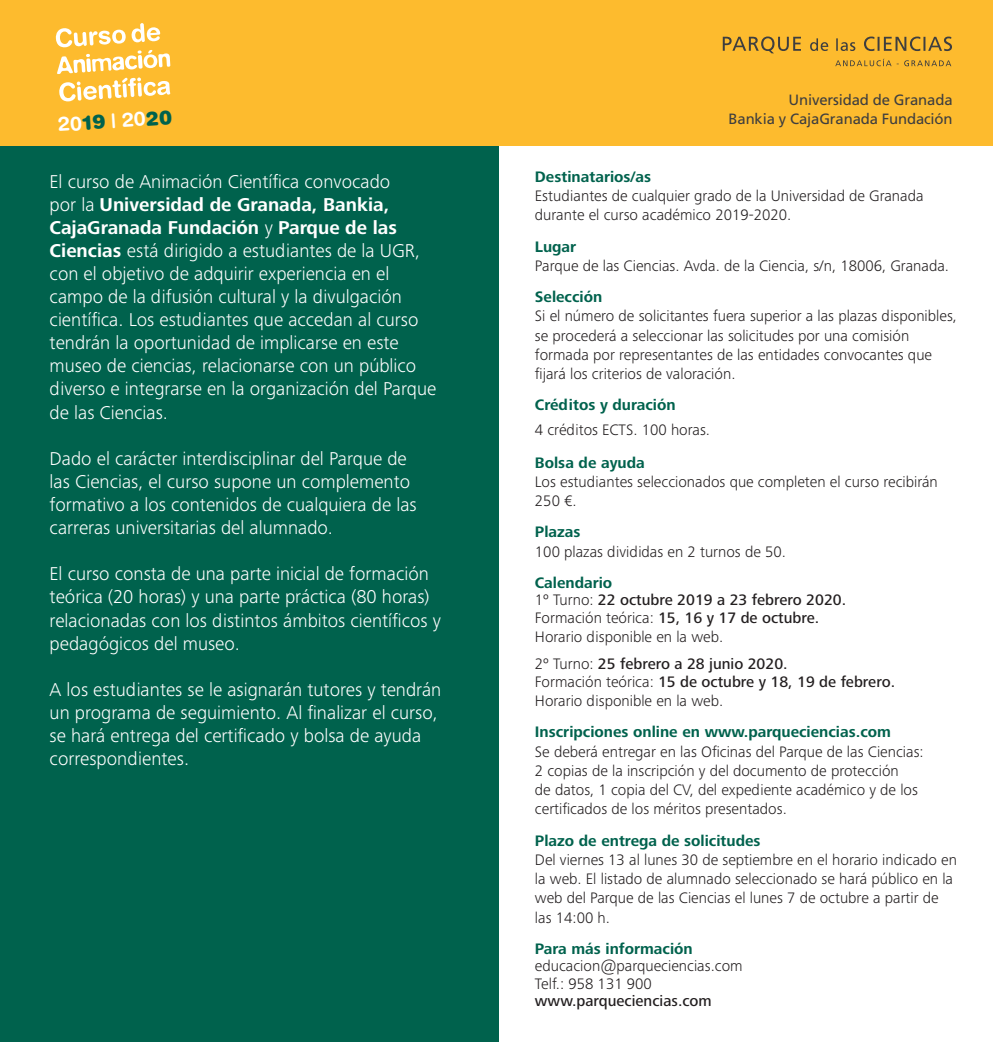
<style>
.page{position:relative;width:993px;height:1042px;background:#fff}
.page>*{position:absolute;margin:0;border:0;box-sizing:border-box;transform-origin:0 0}
.t1{font:700 19.78px "Helvetica Rounded";color:#fff}
.t2{font:300 19.25px/23.1px "Frutiger Next Pro";color:#fff}
.t3{font:300 15.75px/19.2px "Frutiger Next Pro";color:#231f20}
.t4{font:700 15.75px "Frutiger Next Pro";color:#00624d}
.t5{font:500 15.75px/17.5px "Frutiger Next Pro";color:#231f20}
.t6{font:14.88px/18.4px "Frutiger LT Std";letter-spacing:-.01em;color:#3e3e3f;text-align:right}
.s1{font-weight:900;color:#00624d}
.s2{font-weight:700}
.s3{font-weight:700;color:#00624d}
.s4{font-weight:300}
.s5{font-weight:500}
</style>
<div class="page">
<div style="left:0;top:84px;width:498px;height:958px;background:#00624d"></div>
<div style="left:0;top:0;width:992px;height:145px;background:#fdbb2e"></div>
<svg style="left:722px;top:37px;width:78px;height:16px"></svg>
<svg style="left:810px;top:38px;width:18px;height:13px"></svg>
<svg style="left:836px;top:38px;width:19px;height:13px"></svg>
<svg style="left:864px;top:37px;width:87px;height:14px"></svg>
<svg style="left:835px;top:59px;width:116px;height:7px"></svg>
<svg style="left:56px;top:23px;width:114px;height:79px"></svg>
<p class="t1" style="left:57px;top:113px;width:116px;rotate:-4deg">20<span class="s1">19</span> | 20<span class="s1">20</span></p>
<p class="t2" style="left:50px;top:170px;width:388px">El curso de Animación Científica convocado<br>por la <span class="s2">Universidad de Granada, Bankia, CajaGranada Fundación</span> y <span class="s2">Parque de las Ciencias</span> está dirigido a estudiantes de la UGR, con el objetivo de adquirir experiencia en el campo de la difusión cultural y la divulgación científica. Los estudiantes que accedan al curso tendrán la oportunidad de implicarse en este museo de ciencias, relacionarse con un público diverso e integrarse en la organización del Parque de las Ciencias.</p>
<p class="t2" style="left:50px;top:447px;width:368px">Dado el carácter interdisciplinar del Parque de las Ciencias, el curso supone un complemento formativo a los contenidos de cualquiera de las carreras universitarias del alumnado.</p>
<p class="t2" style="left:50px;top:562px;width:393px">El curso consta de una parte inicial de formación teórica (20 horas) y una parte práctica (80 horas) relacionadas con los distintos ámbitos científicos y pedagógicos del museo.</p>
<p class="t2" style="left:50px;top:678px;width:393px">A los estudiantes se le asignarán tutores y tendrán un programa de seguimiento. Al finalizar el curso, se hará entrega del certificado y bolsa de ayuda correspondientes.</p>
<p class="t6" style="left:728px;top:91px;width:225px">Universidad de Granada<br>Bankia y CajaGranada Fundación</p>
<p class="t4" style="left:535px;top:168px;width:118px">Destinatarios/as</p>
<p class="t3" style="left:535px;top:186px;width:390px">Estudiantes de cualquier grado de la Universidad de Granada durante el curso académico 2019-2020.</p>
<p class="t4" style="left:535px;top:237px;width:43px">Lugar</p>
<p class="t3" style="left:535px;top:256px;width:415px">Parque de las Ciencias. Avda. de la Ciencia, s/n, 18006, Granada.</p>
<p class="t4" style="left:535px;top:288px;width:69px">Selección</p>
<p class="t3" style="left:535px;top:306px;width:423px">Si el número de solicitantes fuera superior a las plazas disponibles, se procederá a seleccionar las solicitudes por una comisión formada por representantes de las entidades convocantes que fijará los criterios de valoración.</p>
<p class="t4" style="left:535px;top:396px;width:142px">Créditos y duración</p>
<p class="t3" style="left:535px;top:420px;width:177px">4 créditos ECTS. 100 horas.</p>
<p class="t4" style="left:535px;top:453px;width:111px">Bolsa de ayuda</p>
<p class="t3" style="left:535px;top:472px;width:404px">Los estudiantes seleccionados que completen el curso recibirán<br>250 €.</p>
<p class="t4" style="left:535px;top:523px;width:47px">Plazas</p>
<p class="t3" style="left:535px;top:542px;width:252px">100 plazas divididas en 2 turnos de 50.</p>
<p class="t5" style="left:535px;top:574px;width:312px"><span class="s3">Calendario<br></span><span class="s4">1º Turno:</span> 22 octubre 2019 a 23 febrero 2020.<br><span class="s4">Formación teórica:</span> 15, 16 y 17 de octubre.</p>
<p class="t3" style="left:535px;top:623px;width:254px;line-height:27.5px">Horario disponible en la web.<br>2º Turno: <span class="s5">25 febrero a 28 junio 2020.</span></p>
<p class="t3" style="left:535px;top:672px;width:361px">Formación teórica: <span class="s5">15 de octubre y 18, 19 de febrero.<br></span>Horario disponible en la web.</p>
<p class="t4" style="left:535px;top:723px;width:357px">Inscripciones online en www.parqueciencias.com</p>
<p class="t3" style="left:535px;top:742px;width:390px">Se deberá entregar en las Oficinas del Parque de las Ciencias:<br>2 copias de la inscripción y del documento de protección<br>de datos, 1 copia del CV, del expediente académico y de los certificados de los méritos presentados.</p>
<p class="t4" style="left:535px;top:831px;width:227px">Plazo de entrega de solicitudes</p>
<p class="t3" style="left:535px;top:850px;width:423px">Del viernes 13 al lunes 30 de septiembre en el horario indicado en la web. El listado de alumnado seleccionado se hará público en la web del Parque de las Ciencias el lunes 7 de octubre a partir de las 14:00 h.</p>
<p class="t4" style="left:535px;top:939px;width:159px">Para más información</p>
<p class="t3" style="left:535px;top:957px;width:209px;line-height:17.5px">educacion@parqueciencias.com<br>Telf.: 958 131 900</p>
<p class="t5" style="left:535px;top:992px;width:178px">www.parqueciencias.com</p>
</div>
